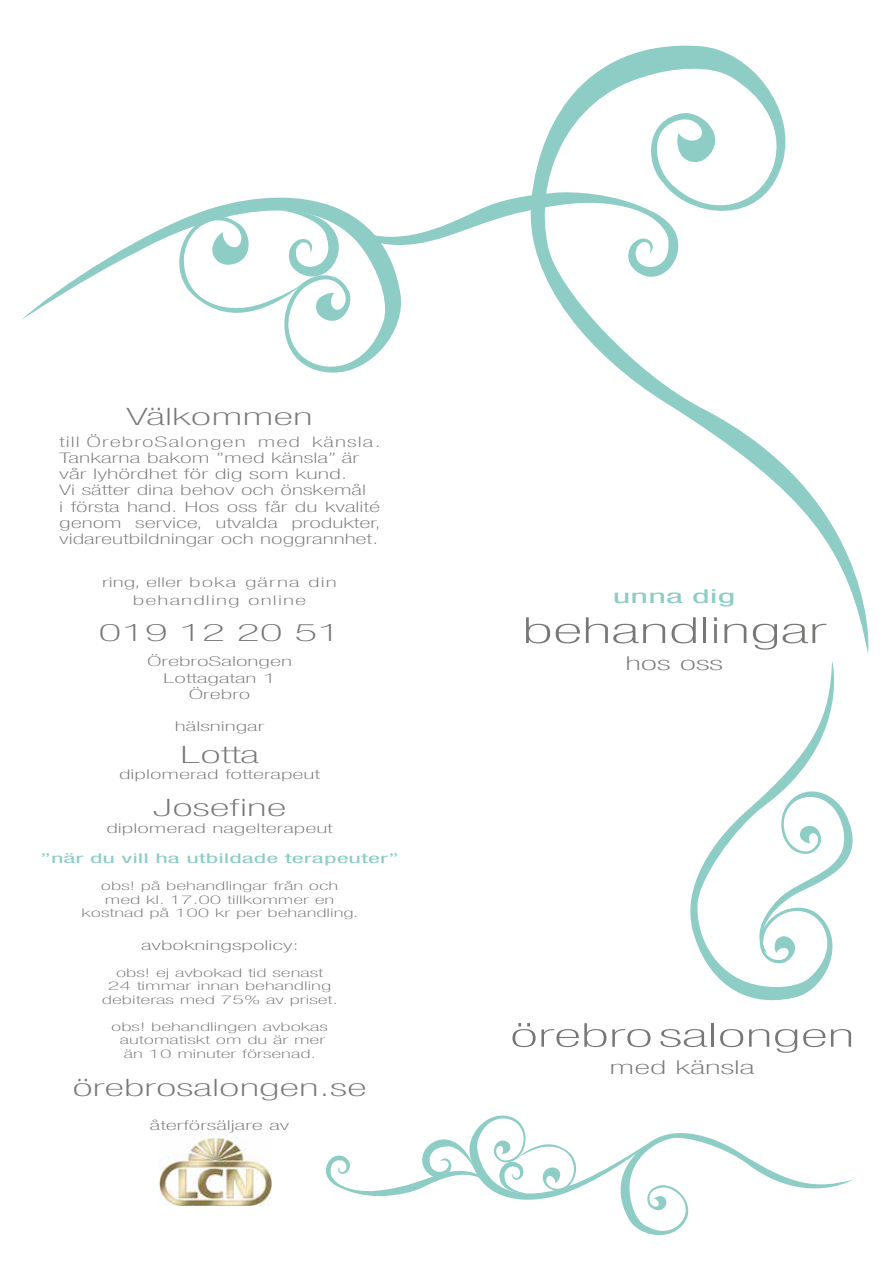
<style>
.page{position:relative;width:893px;height:1263px;background:#fff}
.page>*{position:absolute;margin:0;border:0;box-sizing:border-box;transform-origin:0 0}
.t1{font:100 condensed 36px "Helvetica Neue LT Pro";color:#777776;scale:2 1}
.t2{font:100 condensed 33px "Helvetica Neue LT Pro";color:#777776;scale:2 1}
.t3{font:100 condensed 24px "Helvetica Neue LT Pro";color:#777776;scale:2 1}
.t4{font:100 condensed 19.2px "Helvetica Neue LT Pro";color:#777776;scale:2 1}
.t5{font:condensed 19.2px "Helvetica Neue LT Pro";color:#8dcdc5;scale:2 1}
.t6{font:100 condensed 14.55px/16.2px "Helvetica Neue LT Pro";color:#777776;scale:1.85 1}
.t7{font:100 condensed 13.5px/16.2px "Helvetica Neue LT Pro";color:#777776;text-align:center;scale:2 1}
.t8{font:100 condensed 13.5px/18px "Helvetica Neue LT Pro";letter-spacing:.04em;color:#777776;text-align:center;scale:2 1}
.t9{font:condensed 13.5px "Helvetica Neue LT Pro";color:#8dcdc5;scale:2 1}
.t10{font:100 condensed 12px/13.5px "Helvetica Neue LT Pro";color:#777776;text-align:center;scale:2 1}
</style>
<div class="page">
<img style="left:160px;top:1137px;width:112px;height:68px">
<svg style="left:532px;top:45px;width:337px;height:608px"></svg>
<svg style="left:21px;top:222px;width:373px;height:151px"></svg>
<svg style="left:175px;top:191px;width:510px;height:140px"></svg>
<svg style="left:326px;top:1115px;width:526px;height:121px"></svg>
<svg style="left:690px;top:661px;width:144px;height:340px"></svg>
<svg style="left:748px;top:790px;width:105px;height:165px"></svg>
<h3 class="t3" style="left:127px;top:403px;width:95px">Välkommen</h3>
<p class="t6" style="left:59px;top:434px;width:175px">till ÖrebroSalongen med känsla.<br>Tankarna bakom ”med känsla” är vår lyhördhet för dig som kund.<br>Vi sätter dina behov och önskemål<br>i första hand. Hos oss får du kvalité genom service, utvalda produkter, vidareutbildningar och noggrannhet.</p>
<p class="t8" style="left:102px;top:574px;width:119px">ring, eller boka gärna din behandling online</p>
<h3 class="t3" style="left:99px;top:620px;width:122px">019 12 20 51</h3>
<p class="t7" style="left:147px;top:654px;width:74px">ÖrebroSalongen<br>Lottagatan 1<br>Örebro</p>
<p class="t7" style="left:175px;top:719px;width:46px">hälsningar</p>
<h3 class="t3" style="left:180px;top:741px;width:41px">Lotta</h3>
<p class="t7" style="left:119px;top:766px;width:102px">diplomerad fotterapeut</p>
<h3 class="t3" style="left:153px;top:795px;width:68px">Josefine</h3>
<p class="t7" style="left:106px;top:820px;width:115px">diplomerad nagelterapeut</p>
<p class="t9" style="left:40px;top:851px;width:181px">”när du vill ha utbildade terapeuter”</p>
<p class="t10" style="left:81px;top:880px;width:140px">obs! på behandlingar från och<br>med kl. 17.00 tillkommer en kostnad på 100 kr per behandling.</p>
<p class="t7" style="left:141px;top:937px;width:80px">avbokningspolicy:</p>
<p class="t10" style="left:102px;top:966px;width:120px">obs! ej avbokad tid senast<br>24 timmar innan behandling debiteras med 75% av priset.</p>
<p class="t10" style="left:111px;top:1020px;width:110px">obs! behandlingen avbokas automatiskt om du är mer än 10 minuter försenad.</p>
<h3 class="t3" style="left:73px;top:1075px;width:149px">örebrosalongen.se</h3>
<p class="t7" style="left:150px;top:1117px;width:71px">återförsäljare av</p>
<h3 class="t5" style="left:613px;top:585px;width:63px">unna dig</h3>
<h1 class="t1" style="left:522px;top:611px;width:153px">behandlingar</h1>
<h3 class="t4" style="left:625px;top:653px;width:50px">hos oss</h3>
<h2 class="t2" style="left:510px;top:1017px;width:174px">örebrosalongen</h2>
<h3 class="t4" style="left:610px;top:1056px;width:74px">med känsla</h3>
</div>
